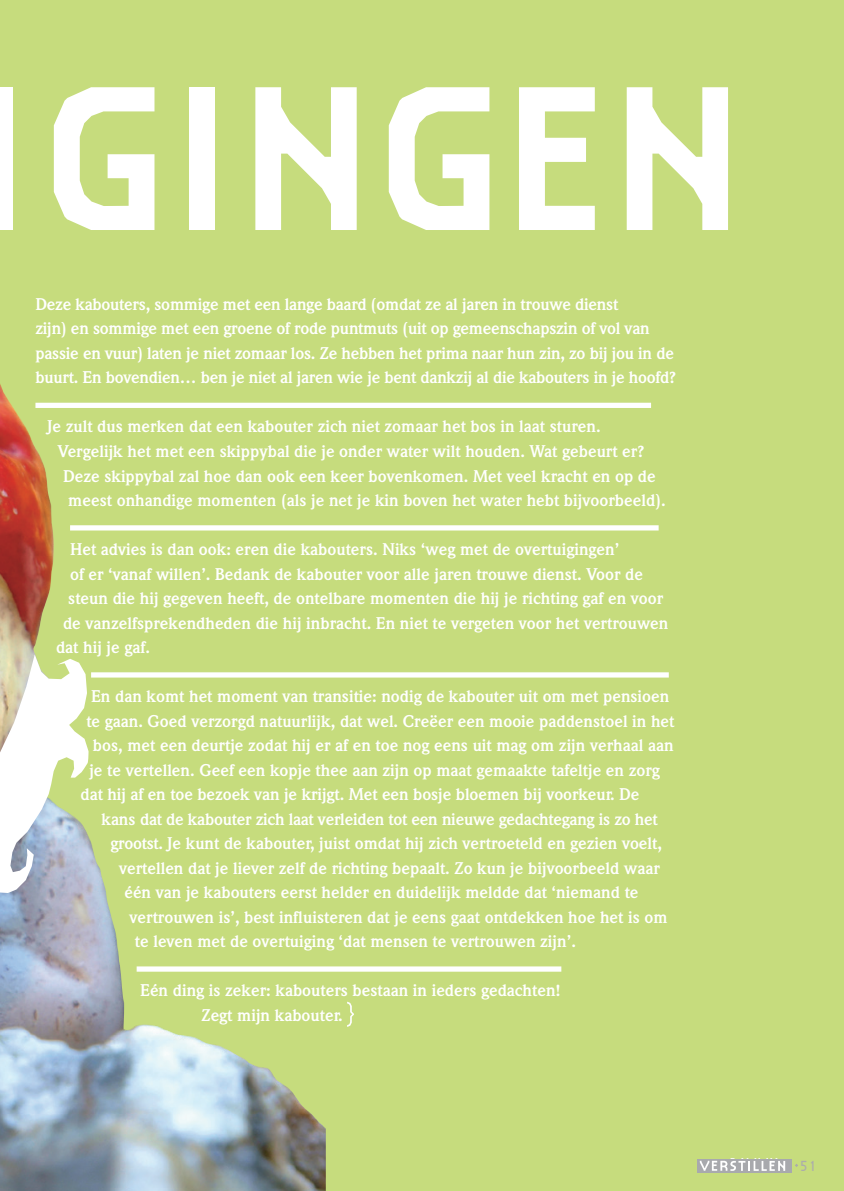
<style>
.page{position:relative;width:844px;height:1191px;background:#fff}
.page>*{position:absolute;margin:0;border:0;box-sizing:border-box;transform-origin:0 0}
.t1{font:700 214.03px "Simplex";color:#fff}
.plat{font:700 16.62px/24.5px "Weidemann";color:#fff}
.t2{font:300 15.22px "Simplex";color:#acacac}
</style>
<div class="page">
<div style="left:0;top:0;width:843px;height:1191px;background:#c6dc7d"></div>
<img style="left:0;top:384px;width:326px;height:807px">
<div style="left:35px;top:403px;width:616px;height:5px;background:#fff"></div>
<div style="left:70px;top:525px;width:588px;height:5px;background:#fff"></div>
<div style="left:91px;top:672px;width:577px;height:5px;background:#fff"></div>
<div style="left:137px;top:966px;width:424px;height:5px;background:#fff"></div>
<svg style="left:347px;top:1001px;width:7px;height:25px"></svg>
<svg style="left:0;top:643px;width:88px;height:527px;background:#bcc6ca"></svg>
<svg style="left:697px;top:1158px;width:94px;height:14px"></svg>
<svg style="left:699px;top:1160px;width:86px;height:10px"></svg>
<h1 class="t1" style="left:-33px;top:32px;width:778px">IGINGEN</h1>
<p class="plat" style="left:35px;top:292px;width:642px">Deze kabouters, sommige met een lange baard (omdat ze al jaren in trouwe dienst<br>zijn) en sommige met een groene of rode puntmuts (uit op gemeenschapszin of vol van passie en vuur) laten je niet zomaar los. Ze hebben het prima naar hun zin, zo bij jou in de buurt. En bovendien… ben je niet al jaren wie je bent dankzij al die kabouters in je hoofd?</p>
<p class="plat" style="left:47px;top:415px;width:554px">Je zult dus merken dat een kabouter zich niet zomaar het bos in laat sturen.</p>
<p class="plat" style="left:58px;top:439px;width:587px">Vergelijk het met een skippybal die je onder water wilt houden. Wat gebeurt er?</p>
<p class="plat" style="left:63px;top:464px;width:594px">Deze skippybal zal hoe dan ook een keer bovenkomen. Met veel kracht en op de</p>
<p class="plat" style="left:68px;top:488px;width:598px">meest onhandige momenten (als je net je kin boven het water hebt bijvoorbeeld).</p>
<p class="plat" style="left:70px;top:537px;width:550px">Het advies is dan ook: eren die kabouters. Niks ‘weg met de overtuigingen’</p>
<p class="plat" style="left:70px;top:562px;width:574px">of er ‘vanaf willen’. Bedank de kabouter voor alle jaren trouwe dienst. Voor de</p>
<p class="plat" style="left:68px;top:586px;width:596px">steun die hij gegeven heeft, de ontelbare momenten die hij je richting gaf en voor</p>
<p class="plat" style="left:63px;top:611px;width:606px">de vanzelfsprekendheden die hij inbracht. En niet te vergeten voor het vertrouwen</p>
<p class="plat" style="left:56px;top:635px;width:95px">dat hij je gaf.</p>
<p class="plat" style="left:91px;top:684px;width:579px">En dan komt het moment van transitie: nodig de kabouter uit om met pensioen</p>
<p class="plat" style="left:86px;top:709px;width:589px">te gaan. Goed verzorgd natuurlijk, dat wel. Creëer een mooie paddenstoel in het</p>
<p class="plat" style="left:93px;top:733px;width:582px">bos, met een deurtje zodat hij er af en toe nog eens uit mag om zijn verhaal aan</p>
<p class="plat" style="left:89px;top:758px;width:572px">je te vertellen. Geef een kopje thee aan zijn op maat gemaakte tafeltje en zorg</p>
<p class="plat" style="left:81px;top:782px;width:560px">dat hij af en toe bezoek van je krijgt. Met een bosje bloemen bij voorkeur. De</p>
<p class="plat" style="left:102px;top:807px;width:557px">kans dat de kabouter zich laat verleiden tot een nieuwe gedachtegang is zo het</p>
<p class="plat" style="left:110px;top:831px;width:553px">grootst. Je kunt de kabouter, juist omdat hij zich vertroeteld en gezien voelt,</p>
<p class="plat" style="left:119px;top:856px;width:542px">vertellen dat je liever zelf de richting bepaalt. Zo kun je bijvoorbeeld waar</p>
<p class="plat" style="left:124px;top:880px;width:515px">één van je kabouters eerst helder en duidelijk meldde dat ‘niemand te</p>
<p class="plat" style="left:130px;top:905px;width:539px">vertrouwen is’, best influisteren dat je eens gaat ontdekken hoe het is om</p>
<p class="plat" style="left:135px;top:929px;width:442px">te leven met de overtuiging ‘dat mensen te vertrouwen zijn’.</p>
<p class="plat" style="left:201px;top:978px;width:361px;text-indent:-61px">Eén ding is zeker: kabouters bestaan in ieders gedachten!<br>Zegt mijn kabouter.</p>
<p class="t2" style="left:799px;top:1156px;width:17px">51</p>
</div>
